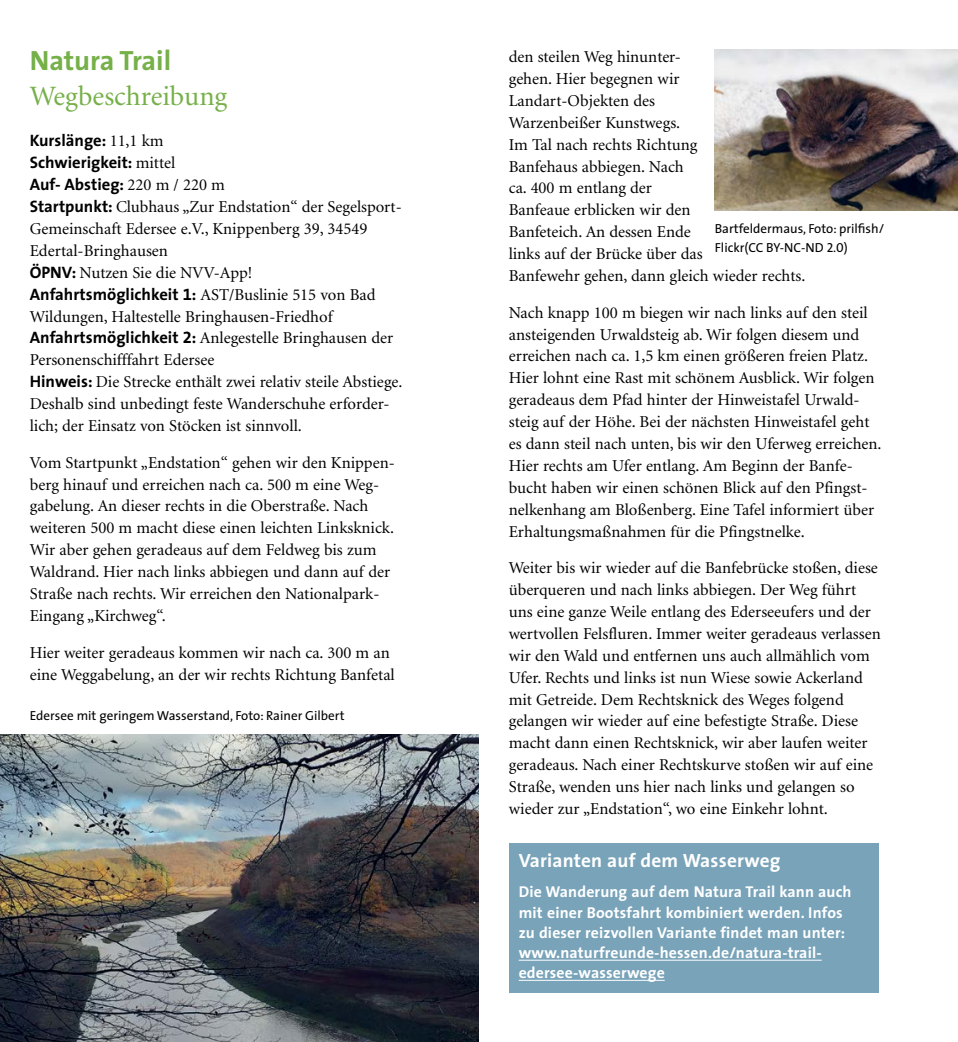
<style>
.page{position:relative;width:958px;height:1042px;background:#fff}
.page>*{position:absolute;margin:0;border:0;box-sizing:border-box;transform-origin:0 0}
.t1{font:28px "Minion";color:#76b049}
.t2{font:700 28px "The Sans";color:#76b049}
.t3{font:700 19.25px "The Sans";letter-spacing:.01em;color:#fff}
.t4{font:16.62px/21.9px "Minion";color:#000}
.t5{font:700 16.62px/21.9px "The Sans";color:#000}
.t6{font:700 15.75px/20.1px "The Sans";letter-spacing:.01em;color:#fff}
.t7{font:13.12px/19.2px "The Sans";color:#000}
.s1{font-family:"Minion";font-weight:400}
.s2{font-family:"The Sans";font-weight:700}
.s3{font-family:"The Sans Bold Expert"}
.s4{font-family:"The Sans Caps"}
</style>
<div class="page">
<img style="left:0;top:734px;width:479px;height:308px">
<img style="left:714px;top:50px;width:243px;height:160px">
<div style="left:508px;top:843px;width:370px;height:149px;background:#78a3b9"></div>
<hr style="left:518px;top:960px;width:303px;height:1px;background:#fff">
<hr style="left:518px;top:980px;width:146px;height:1px;background:#fff">
<h1 class="t2" style="left:30px;top:37px;width:143px">Natura Trail</h1>
<h1 class="t1" style="left:30px;top:82px;width:199px">Wegbeschreibung</h1>
<p class="t5" style="left:30px;top:129px;width:197px">Kurslänge: <span class="s1">11,1 km<br></span>Schwierigkeit: <span class="s1">mittel<br></span>Auf- Abstieg: <span class="s1">220 m / 220 m</span></p>
<p class="t4" style="left:30px;top:196px;width:374px"><span class="s2">Startpunkt:</span> Clubhaus „Zur Endstation“ der Segelsport-Gemeinschaft Edersee e.V., Knippenberg 39, 34549<br>Edertal-Bringhausen<br><span class="s2">ÖPNV:</span> Nutzen Sie die NVV-App!<br><span class="s2">Anfahrtsmöglichkeit</span> <span class="s3">1</span><span class="s2">:</span> AST/Buslinie 515 von Bad Wildungen, Haltestelle Bringhausen-Friedhof <span class="s2">Anfahrtsmöglichkeit</span> <span class="s3">2</span><span class="s2">:</span> Anlegestelle Bringhausen der Personenschifffahrt Edersee<br><span class="s2">Hinweis:</span> Die Strecke enthält zwei relativ steile Abstiege.<br>Deshalb sind unbedingt feste Wanderschuhe erforder&shy;lich; der Einsatz von Stöcken ist sinnvoll.</p>
<p class="t4" style="left:30px;top:452px;width:366px">Vom Startpunkt „Endstation“ gehen wir den Knippen&shy;berg hinauf und erreichen nach ca. 500 m eine Weg&shy;gabelung. An dieser rechts in die Oberstraße. Nach weiteren 500 m macht diese einen leichten Linksknick.<br>Wir aber gehen geradeaus auf dem Feldweg bis zum Waldrand. Hier nach links abbiegen und dann auf der Straße nach rechts. Wir erreichen den Nationalpark-Eingang „Kirchweg“.</p>
<p class="t4" style="left:30px;top:642px;width:366px">Hier weiter geradeaus kommen wir nach ca. 300 m an eine Weggabelung, an der wir rechts Richtung Banfetal</p>
<p class="t7" style="left:30px;top:705px;width:316px">Edersee mit geringem Wasserstand, Foto: Rainer Gilbert</p>
<p class="t4" style="left:508px;top:46px;width:298px">den steilen Weg hinunter-<br>gehen. Hier begegnen wir<br>Landart-Objekten des<br>Warzenbeißer Kunstwegs.<br>Im Tal nach rechts Richtung<br>Banfehaus abbiegen. Nach<br>ca. 400 m entlang der<br>Banfeaue erblicken wir den<br>Banfeteich. An dessen Ende<br>links auf der Brücke über das<br>Banfewehr gehen, dann gleich wieder rechts.</p>
<p class="t4" style="left:508px;top:302px;width:374px">Nach knapp 100 m biegen wir nach links auf den steil ansteigenden Urwaldsteig ab. Wir folgen diesem und erreichen nach ca. 1,5 km einen größeren freien Platz.<br>Hier lohnt eine Rast mit schönem Ausblick. Wir folgen geradeaus dem Pfad hinter der Hinweistafel Urwald&shy;steig auf der Höhe. Bei der nächsten Hinweistafel geht es dann steil nach unten, bis wir den Uferweg erreichen.<br>Hier rechts am Ufer entlang. Am Beginn der Banfe&shy;bucht haben wir einen schönen Blick auf den Pfingst&shy;nelkenhang am Bloßenberg. Eine Tafel informiert über Erhaltungsmaßnahmen für die Pfingstnelke.</p>
<p class="t4" style="left:508px;top:558px;width:373px">Weiter bis wir wieder auf die Banfebrücke stoßen, diese überqueren und nach links abbiegen. Der Weg führt uns eine ganze Weile entlang des Ederseeufers und der wertvollen Felsfluren. Immer weiter geradeaus verlassen wir den Wald und entfernen uns auch allmählich vom Ufer. Rechts und links ist nun Wiese sowie Ackerland mit Getreide. Dem Rechtsknick des Weges folgend gelangen wir wieder auf eine befestigte Straße. Diese macht dann einen Rechtsknick, wir aber laufen weiter geradeaus. Nach einer Rechtskurve stoßen wir auf eine Straße, wenden uns hier nach links und gelangen so wieder zur „Endstation“, wo eine Einkehr lohnt.</p>
<p class="t7" style="left:714px;top:218px;width:171px">Bartfeldermaus, Foto: prilfish/<br>Flickr(CC BY-NC-ND <span class="s4">2.0</span>)</p>
<p class="t3" style="left:518px;top:845px;width:263px">Varianten auf dem Wasserweg</p>
<p class="t6" style="left:518px;top:881px;width:334px">Die Wanderung auf dem Natura Trail kann auch mit einer Bootsfahrt kombiniert werden. Infos zu dieser reizvollen Variante findet man unter: www.naturfreunde-hessen.de/natura-trail&shy;edersee-wasserwege</p>
</div>
